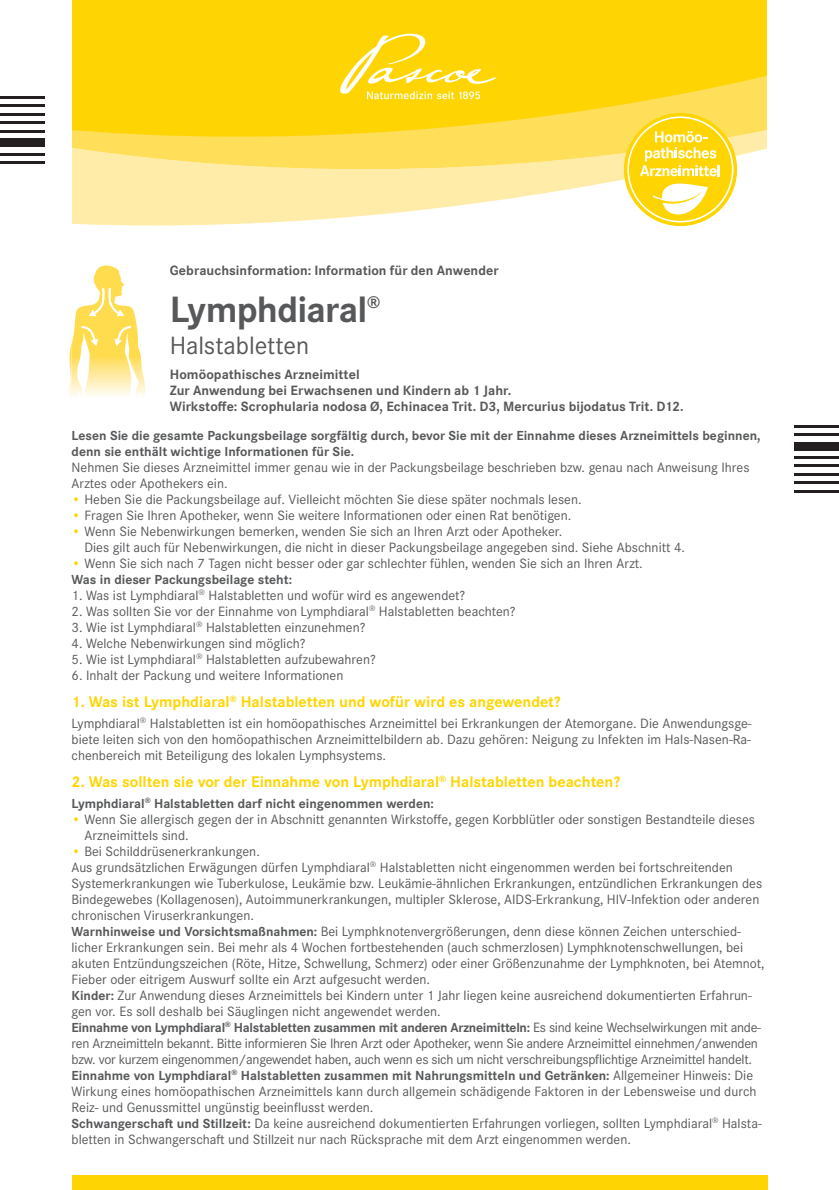
<style>
.page{position:relative;width:839px;height:1190px;background:#fff}
.page>*{position:absolute;margin:0;border:0;box-sizing:border-box;transform-origin:0 0}
.t1{font:700 38px "Corporate S Pro";letter-spacing:-.02em;color:#57585a}
.t2{font:26px "Corporate S Pro";letter-spacing:-.005em;color:#57585a}
.t3{font:700 16px "Corporate S Pro";color:#fed503}
.t4{font:14px/16px "Corporate S Pro";color:#57585a}
.t5{font:14px/16px "Corporate S Pro";letter-spacing:-.02em;color:#57585a}
.t6{font:700 14px/16px "Corporate S Pro";letter-spacing:.005em;color:#57585a}
.t7{font:700 13.6px/16px "Corporate S Pro";color:#57585a}
.t8{font:700 13.6px "Corporate S Pro";letter-spacing:-.02em;color:#57585a}
.s1{color:#fed503}
.s2{font-weight:700;font-size:13.6px}
.s3{font-weight:400;font-size:14px}
</style>
<div class="page">
<svg style="left:72px;top:185px;width:663px;height:40px;fill:#ffeca9"></svg>
<svg style="left:72px;top:0;width:695px;height:185px;background:#fed92b"></svg>
<svg style="left:340px;top:34px;width:156px;height:65px;background:#fedb2c"></svg>
<div style="left:72px;top:1174px;width:694px;height:16px;background:#fed503"></div>
<svg style="left:623px;top:113px;width:113px;height:113px"></svg>
<svg style="left:627px;top:116px;width:106px;height:106px"></svg>
<hr style="left:0;top:161px;width:45px;height:3px;background:#231f20">
<hr style="left:0;top:153px;width:45px;height:2px;background:#231f20">
<div style="left:0;top:138px;width:45px;height:9px;background:#231f20"></div>
<hr style="left:0;top:130px;width:45px;height:3px;background:#231f20">
<hr style="left:0;top:121px;width:45px;height:3px;background:#231f20">
<hr style="left:0;top:113px;width:45px;height:3px;background:#231f20">
<hr style="left:0;top:104px;width:45px;height:3px;background:#231f20">
<hr style="left:0;top:96px;width:45px;height:3px;background:#231f20">
<hr style="left:793px;top:425px;width:45px;height:3px;background:#231f20">
<hr style="left:793px;top:433px;width:45px;height:3px;background:#231f20">
<div style="left:793px;top:442px;width:45px;height:8px;background:#231f20"></div>
<hr style="left:793px;top:456px;width:45px;height:3px;background:#231f20">
<hr style="left:793px;top:464px;width:45px;height:3px;background:#231f20">
<hr style="left:793px;top:473px;width:45px;height:3px;background:#231f20">
<hr style="left:793px;top:481px;width:45px;height:3px;background:#231f20">
<hr style="left:793px;top:490px;width:45px;height:3px;background:#231f20">
<img style="left:71px;top:266px;width:74px;height:130px">
<img style="left:69px;top:346px;width:2px;height:50px">
<svg style="left:89px;top:288px;width:35px;height:28px"></svg>
<svg style="left:114px;top:326px;width:17px;height:20px"></svg>
<svg style="left:82px;top:326px;width:16px;height:20px"></svg>
<p class="t6" style="left:170px;top:262px;width:330px">Gebrauchsinformation: Information für den Anwender</p>
<h1 class="t1" style="left:170px;top:279px;width:212px">Lymphdiaral<sup>®</sup></h1>
<h2 class="t2" style="left:170px;top:326px;width:141px">Halstabletten</h2>
<p class="t6" style="left:170px;top:366px;width:515px">Homöopathisches Arzneimittel<br>Zur Anwendung bei Erwachsenen und Kindern ab 1 Jahr.<br>Wirkstoffe: Scrophularia nodosa Ø, Echinacea Trit. D3, Mercurius bijodatus Trit. D12.</p>
<p class="t7" style="left:71px;top:426px;width:690px">Lesen Sie die gesamte Packungsbeilage sorgfältig durch, bevor Sie mit der Einnahme dieses Arzneimittels beginnen, denn sie enthält wichtige Informationen für Sie.</p>
<p class="t4" style="left:71px;top:458px;width:679px">Nehmen Sie dieses Arzneimittel immer genau wie in der Packungsbeilage beschrieben bzw. genau nach Anweisung Ihres<br>Arztes oder Apothekers ein.</p>
<p class="t4" style="left:71px;top:490px;width:511px"><span class="s1">•</span> Heben Sie die Packungsbeilage auf. Vielleicht möchten Sie diese später nochmals lesen.</p>
<p class="t4" style="left:71px;top:506px;width:501px"><span class="s1">•</span> Fragen Sie Ihren Apotheker, wenn Sie weitere Informationen oder einen Rat benötigen.</p>
<p class="t4" style="left:84px;top:522px;width:602px;text-indent:-13px"><span class="s1">•</span> Wenn Sie Nebenwirkungen bemerken, wenden Sie sich an Ihren Arzt oder Apotheker.<br>Dies gilt auch für Nebenwirkungen, die nicht in dieser Packungsbeilage angegeben sind. Siehe Abschnitt 4.</p>
<p class="t4" style="left:71px;top:554px;width:572px"><span class="s1">•</span> Wenn Sie sich nach 7 Tagen nicht besser oder gar schlechter fühlen, wenden Sie sich an Ihren Arzt.</p>
<p class="t7" style="left:71px;top:570px;width:222px">Was in dieser Packungsbeilage steht:</p>
<p class="t4" style="left:71px;top:586px;width:395px">1. Was ist Lymphdiaral<sup>®</sup> Halstabletten und wofür wird es angewendet?</p>
<p class="t4" style="left:71px;top:602px;width:445px">2. Was sollten Sie vor der Einnahme von Lymphdiaral<sup>®</sup> Halstabletten beachten?</p>
<p class="t4" style="left:71px;top:618px;width:295px">3. Wie ist Lymphdiaral<sup>®</sup> Halstabletten einzunehmen?</p>
<p class="t4" style="left:71px;top:634px;width:235px">4. Welche Nebenwirkungen sind möglich?</p>
<p class="t4" style="left:71px;top:650px;width:306px">5. Wie ist Lymphdiaral<sup>®</sup> Halstabletten aufzubewahren?</p>
<p class="t4" style="left:71px;top:666px;width:273px">6. Inhalt der Packung und weitere Informationen</p>
<p class="t3" style="left:71px;top:689px;width:490px">1. Was ist Lymphdiaral<sup>®</sup> Halstabletten und wofür wird es angewendet?</p>
<p class="t4" style="left:71px;top:714px;width:681px;text-align:justify">Lymphdiaral<sup>®</sup> Halstabletten ist ein homöopathisches Arzneimittel bei Erkrankungen der Atemorgane. Die Anwendungsge&shy;biete leiten sich von den homöopathischen Arzneimittelbildern ab. Dazu gehören: Neigung zu Infekten im Hals-Nasen-Ra&shy;chenbereich mit Beteiligung des lokalen Lymphsystems.</p>
<p class="t3" style="left:71px;top:769px;width:549px">2. Was sollten sie vor der Einnahme von Lymphdiaral<sup>®</sup> Halstabletten beachten?</p>
<p class="t7" style="left:71px;top:794px;width:363px">Lymphdiaral<sup>®</sup> Halstabletten darf nicht eingenommen werden:</p>
<p class="t4" style="left:84px;top:810px;width:671px;text-indent:-13px"><span class="s1">•</span> Wenn Sie allergisch gegen der in Abschnitt genannten Wirkstoffe, gegen Korbblütler oder sonstigen Bestandteile dieses<br>Arzneimittels sind.</p>
<p class="t4" style="left:71px;top:842px;width:694px"><span class="s1">•</span> Bei Schilddrüsenerkrankungen.<br>Aus grundsätzlichen Erwägungen dürfen Lymphdiaral<sup>®</sup> Halstabletten nicht eingenommen werden bei fortschreitenden Systemerkrankungen wie Tuberkulose, Leukämie bzw. Leukämie-ähnlichen Erkrankungen, entzündlichen Erkrankungen des Bindegewebes (Kollagenosen), Autoimmunerkrankungen, multipler Sklerose, AIDS-Erkrankung, HIV-Infektion oder anderen chronischen Viruserkrankungen.<br><span class="s2">Warnhinweise und Vorsichtsmaßnahmen:</span> Bei Lymphknotenvergrößerungen, denn diese können Zeichen unterschied&shy;licher Erkrankungen sein. Bei mehr als 4 Wochen fortbestehenden (auch schmerzlosen) Lymphknotenschwellungen, bei akuten Entzündungszeichen (Röte, Hitze, Schwellung, Schmerz) oder einer Größenzunahme der Lymphknoten, bei Atemnot, Fieber oder eitrigem Auswurf sollte ein Arzt aufgesucht werden.<br><span class="s2">Kinder:</span> Zur Anwendung dieses Arzneimittels bei Kindern unter 1 Jahr liegen keine ausreichend dokumentierten Erfahrun&shy;gen vor. Es soll deshalb bei Säuglingen nicht angewendet werden.</p>
<p class="t8" style="left:71px;top:1016px;width:690px">Einnahme von Lymphdiaral<sup>®</sup> Halstabletten zusammen mit anderen Arzneimitteln: <span class="s3">Es sind keine Wechselwirkungen mit ande-</span></p>
<p class="t5" style="left:71px;top:1034px;width:687px">ren Arzneimitteln bekannt. Bitte informieren Sie Ihren Arzt oder Apotheker, wenn Sie andere Arzneimittel einnehmen/anwenden bzw. vor kurzem eingenommen/angewendet haben, auch wenn es sich um nicht verschreibungspflichtige Arzneimittel handelt.</p>
<p class="t7" style="left:71px;top:1066px;width:682px">Einnahme von Lymphdiaral<sup>®</sup> Halstabletten zusammen mit Nahrungsmitteln und Getränken: <span class="s3">Allgemeiner Hinweis: Die</span></p>
<p class="t4" style="left:71px;top:1082px;width:691px">Wirkung eines homöopathischen Arzneimittels kann durch allgemein schädigende Faktoren in der Lebensweise und durch Reiz- und Genussmittel ungünstig beeinflusst werden.<br><span class="s2">Schwangerschaft und Stillzeit:</span> Da keine ausreichend dokumentierten Erfahrungen vorliegen, sollten Lymphdiaral<sup>®</sup> Halsta&shy;bletten in Schwangerschaft und Stillzeit nur nach Rücksprache mit dem Arzt eingenommen werden.</p>
</div>
